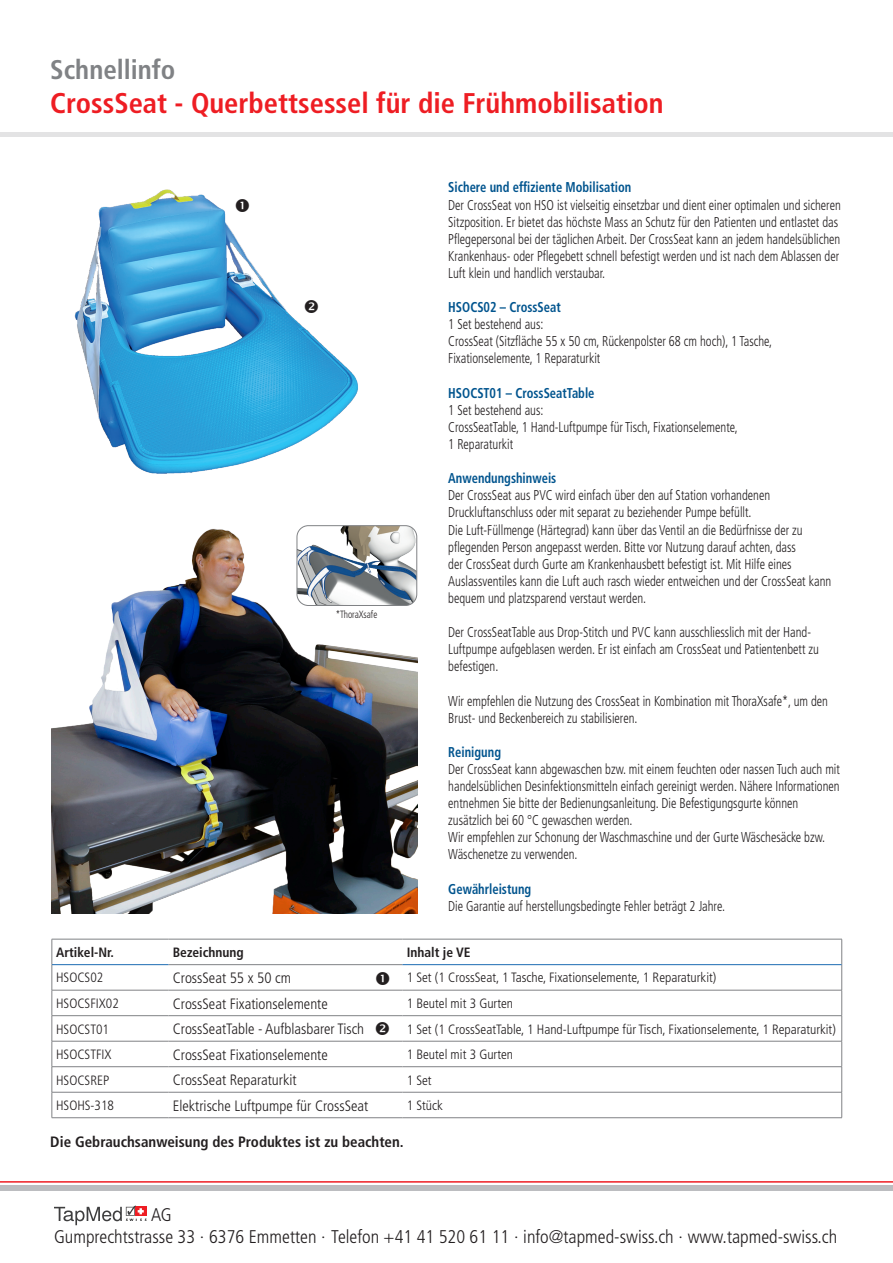
<style>
.page{position:relative;width:893px;height:1263px;background:#fff}
.page>*{position:absolute;margin:0;border:0;box-sizing:border-box;transform-origin:0 0}
.t1{font:700 condensed 28.5px "Frutiger LT Std";color:#ee1d23}
.t2{font:700 condensed 27px "Frutiger LT Std";color:#808285}
.t3{font:300 condensed 18.3px "Frutiger LT Std";color:#231f20}
.t4{font:300 condensed 15px "Frutiger LT Std";color:#231f20}
.t5{font:700 condensed 15px "Frutiger LT Std";color:#231f20}
.t6{font:300 condensed 14.25px/17.1px "Frutiger LT Std";color:#231f20;scale:.88 1}
.t7{font:700 condensed 14.25px "Frutiger LT Std";color:#00548e;scale:.88 1}
.t8{font:300 condensed 13.5px "Frutiger LT Std";color:#231f20}
.t9{font:700 condensed 13.5px "Frutiger LT Std";color:#231f20}
.t10{font:300 condensed 10.5px "Frutiger LT Std";color:#231f20;scale:.88 1}
.s1{font-stretch:normal}
</style>
<div class="page">
<img style="left:74px;top:189px;width:284px;height:285px">
<img style="left:52px;top:525px;width:365px;height:388px">
<svg style="left:54px;top:1206px;width:93px;height:19px"></svg>
<div style="left:0;top:1185px;width:893px;height:5px;background:#bcbdc0"></div>
<hr style="left:0;top:1181px;width:893px;height:1px;background:#ee1d23">
<hr style="left:0;top:133px;width:893px;height:4px;background:#e3e3e4">
<img style="left:297px;top:526px;width:120px;height:79px">
<div style="left:296px;top:525px;width:121px;height:81px;border:1px solid #808285;border-radius:11px"></div>
<hr style="left:52px;top:939px;width:117px;height:1px;background:#808285">
<hr style="left:169px;top:939px;width:233px;height:1px;background:#808285">
<hr style="left:402px;top:939px;width:440px;height:1px;background:#808285">
<hr style="left:169px;top:1066px;width:233px;height:1px;background:#808285">
<hr style="left:169px;top:1092px;width:233px;height:1px;background:#808285">
<hr style="left:169px;top:964px;width:233px;height:1px;background:#808285">
<hr style="left:52px;top:1117px;width:117px;height:1px;background:#808285">
<hr style="left:169px;top:1117px;width:233px;height:1px;background:#808285">
<hr style="left:402px;top:1117px;width:440px;height:1px;background:#808285">
<svg style="left:841px;top:939px;width:1px;height:178px"></svg>
<svg style="left:52px;top:939px;width:1px;height:178px"></svg>
<hr style="left:52px;top:990px;width:117px;height:1px;background:#808285">
<hr style="left:169px;top:990px;width:233px;height:1px;background:#808285">
<hr style="left:402px;top:990px;width:440px;height:1px;background:#808285">
<hr style="left:52px;top:1015px;width:117px;height:1px;background:#808285">
<hr style="left:169px;top:1015px;width:233px;height:1px;background:#808285">
<hr style="left:402px;top:1015px;width:440px;height:1px;background:#808285">
<hr style="left:52px;top:1041px;width:117px;height:1px;background:#808285">
<hr style="left:402px;top:1041px;width:440px;height:1px;background:#808285">
<hr style="left:52px;top:1066px;width:117px;height:1px;background:#808285">
<hr style="left:402px;top:1066px;width:440px;height:1px;background:#808285">
<hr style="left:169px;top:1041px;width:233px;height:1px;background:#808285">
<hr style="left:52px;top:1092px;width:117px;height:1px;background:#808285">
<hr style="left:402px;top:1092px;width:440px;height:1px;background:#808285">
<hr style="left:52px;top:964px;width:117px;height:1px;background:#1c6bb3">
<hr style="left:402px;top:964px;width:440px;height:1px;background:#1c6bb3">
<svg style="left:236px;top:198px;width:13px;height:14px"></svg>
<svg style="left:305px;top:299px;width:13px;height:14px"></svg>
<p class="t2" style="left:50px;top:54px;width:127px">Schnellinfo</p>
<p class="t1" style="left:50px;top:86px;width:615px">CrossSeat - Querbettsessel für die Frühmobilisation</p>
<p class="t10" style="left:336px;top:608px;width:49px">*ThoraXsafe</p>
<p class="t7" style="left:448px;top:179px;width:209px">Sichere und effiziente Mobilisation</p>
<p class="t6" style="left:448px;top:196px;width:448px">Der CrossSeat von HSO ist vielseitig einsetzbar und dient einer optimalen und sicheren Sitzposition. Er bietet das höchste Mass an Schutz für den Patienten und entlastet das Pflegepersonal bei der täglichen Arbeit. Der CrossSeat kann an jedem handelsüblichen Krankenhaus- oder Pflegebett schnell befestigt werden und ist nach dem Ablassen der Luft klein und handlich verstaubar.</p>
<p class="t7" style="left:448px;top:299px;width:129px">HSOCS02 – CrossSeat</p>
<p class="t6" style="left:448px;top:316px;width:110px">1 Set bestehend aus:</p>
<p class="t6" style="left:448px;top:333px;width:369px">CrossSeat (Sitzfläche 55 x 50 cm, Rückenpolster 68 cm hoch), 1 Tasche,<br>Fixationselemente, 1 Reparaturkit</p>
<p class="t7" style="left:448px;top:384px;width:168px">HSOCST01 – CrossSeatTable</p>
<p class="t6" style="left:448px;top:401px;width:110px">1 Set bestehend aus:</p>
<p class="t6" style="left:448px;top:419px;width:330px">CrossSeatTable, 1 Hand-Luftpumpe für Tisch, Fixationselemente,<br>1 Reparaturkit</p>
<p class="t7" style="left:448px;top:470px;width:124px">Anwendungshinweis</p>
<p class="t6" style="left:448px;top:487px;width:367px">Der CrossSeat aus PVC wird einfach über den auf Station vorhandenen<br>Druckluftanschluss oder mit separat zu beziehender Pumpe befüllt.</p>
<p class="t6" style="left:448px;top:521px;width:437px">Die Luft-Füllmenge (Härtegrad) kann über das Ventil an die Bedürfnisse der zu pflegenden Person angepasst werden. Bitte vor Nutzung darauf achten, dass<br>der CrossSeat durch Gurte am Krankenhausbett befestigt ist. Mit Hilfe eines Auslassventiles kann die Luft auch rasch wieder entweichen und der CrossSeat kann bequem und platzsparend verstaut werden.</p>
<p class="t6" style="left:448px;top:624px;width:423px">Der CrossSeatTable aus Drop-Stitch und PVC kann ausschliesslich mit der Hand-<br>Luftpumpe aufgeblasen werden. Er ist einfach am CrossSeat und Patientenbett zu befestigen.</p>
<p class="t6" style="left:448px;top:692px;width:433px">Wir empfehlen die Nutzung des CrossSeat in Kombination mit ThoraXsafe*, um den<br>Brust- und Beckenbereich zu stabilisieren.</p>
<p class="t7" style="left:448px;top:743px;width:61px">Reinigung</p>
<p class="t6" style="left:448px;top:761px;width:447px">Der CrossSeat kann abgewaschen bzw. mit einem feuchten oder nassen Tuch auch mit handelsüblichen Desinfektionsmitteln einfach gereinigt werden. Nähere Informationen entnehmen Sie bitte der Bedienungsanleitung. Die Befestigungsgurte können zusätzlich bei 60 °C gewaschen werden.<br>Wir empfehlen zur Schonung der Waschmaschine und der Gurte Wäschesäcke bzw.<br>Wäschenetze zu verwenden.</p>
<p class="t7" style="left:448px;top:880px;width:96px">Gewährleistung</p>
<p class="t6" style="left:448px;top:897px;width:316px">Die Garantie auf herstellungsbedingte Fehler beträgt 2 Jahre.</p>
<p class="t9" style="left:56px;top:944px;width:60px">Artikel-Nr.</p>
<p class="t9" style="left:173px;top:944px;width:73px">Bezeichnung</p>
<p class="t9" style="left:407px;top:944px;width:65px">Inhalt je VE</p>
<p class="t8" style="left:56px;top:970px;width:49px">HSOCS02</p>
<p class="t4" style="left:173px;top:969px;width:120px">CrossSeat 55 x 50 cm</p>
<p class="t8" style="left:407px;top:970px;width:311px">1 Set (1 CrossSeat, 1 Tasche, Fixationselemente, 1 Reparaturkit)</p>
<p class="t8" style="left:56px;top:996px;width:64px">HSOCSFIX02</p>
<p class="t4" style="left:173px;top:995px;width:157px">CrossSeat Fixationselemente</p>
<p class="t8" style="left:407px;top:996px;width:108px">1 Beutel mit 3 Gurten</p>
<p class="t8" style="left:56px;top:1021px;width:54px">HSOCST01</p>
<p class="t4" style="left:173px;top:1020px;width:193px">CrossSeatTable - Aufblasbarer Tisch</p>
<p class="t8" style="left:407px;top:1021px;width:431px">1 Set (1 CrossSeatTable, 1 Hand-Luftpumpe für Tisch, Fixationselemente, 1 Reparaturkit)</p>
<p class="t8" style="left:56px;top:1047px;width:57px">HSOCSTFIX</p>
<p class="t4" style="left:173px;top:1046px;width:157px">CrossSeat Fixationselemente</p>
<p class="t8" style="left:407px;top:1047px;width:108px">1 Beutel mit 3 Gurten</p>
<p class="t8" style="left:56px;top:1072px;width:55px">HSOCSREP</p>
<p class="t4" style="left:173px;top:1071px;width:125px">CrossSeat Reparaturkit</p>
<p class="t8" style="left:407px;top:1072px;width:26px">1 Set</p>
<p class="t8" style="left:56px;top:1098px;width:59px">HSOHS-318</p>
<p class="t4" style="left:173px;top:1097px;width:197px">Elektrische Luftpumpe für CrossSeat</p>
<p class="t8" style="left:407px;top:1098px;width:38px">1 Stück</p>
<p class="t5" style="left:50px;top:1133px;width:355px">Die Gebrauchsanweisung des Produktes ist zu beachten.</p>
<p class="t3" style="left:151px;top:1204px;width:22px">AG</p>
<p class="t3" style="left:54px;top:1226px;width:785px">Gumprechtstrasse 33 <span class="s1">∙</span> 6376 Emmetten <span class="s1">∙</span> Telefon +41 41 520 61 11 <span class="s1">∙</span> info@tapmed-swiss.ch <span class="s1">∙</span> www.tapmed-swiss.ch</p>
</div>
